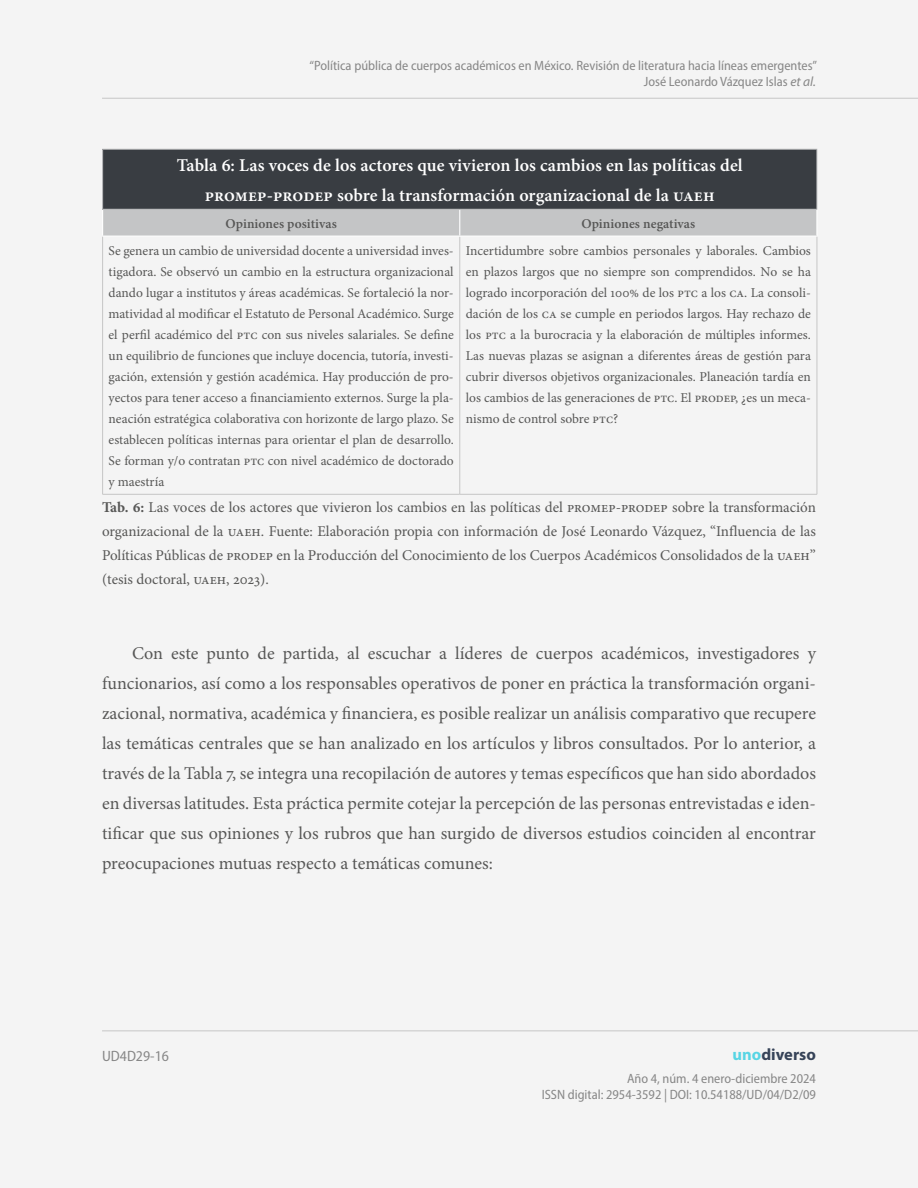
<style>
.page{position:relative;width:918px;height:1188px;background:#eee}
.page>*{position:absolute;margin:0;border:0;box-sizing:border-box;transform-origin:0 0}
.t1{font:18px/30px "Minion Pro";color:#575756;text-align:justify}
.TB-ENCABEZADO{font:600 18px/30px "Minion Pro";letter-spacing:.005em;color:#fff;text-align:center}
.t2{font:700 16.5px "Myriad Pro";color:#364358}
.PIE-TABLA{font:15px/24px "Minion Pro";color:#575756;text-align:justify}
.t3{font:semi-condensed 15px "Myriad Pro";color:#878787}
.T_CT_JUSTIFICADO_IZQ{font:13.5px/21px "Minion Pro";color:#575756;text-align:justify}
.t4{font:semi-condensed 13.5px/16.2px "Myriad Pro";color:#878787;text-align:right}
.T_SUBENCABEZADO{font:600 13.5px "Minion Pro";letter-spacing:.005em;color:#575756}
.s1{font-style:italic;font-stretch:normal}
.s2{font-weight:700}
.s3{color:#57d5e4}
</style>
<div class="page">
<hr style="left:102px;top:1031px;width:816px;height:1px;background:#c6c6c6">
<hr style="left:102px;top:98px;width:816px;height:1px;background:#c6c6c6">
<div style="left:103px;top:149px;width:714px;height:60px;background:#393d42"></div>
<hr style="left:460px;top:237px;width:1px;height:257px;background:#c6c6c6">
<div style="left:102px;top:210px;width:714px;height:26px;background:#c4c5c6"></div>
<hr style="left:816px;top:210px;width:2px;height:26px;background:#fff">
<hr style="left:102px;top:236px;width:358px;height:1px;background:#fff">
<hr style="left:460px;top:236px;width:358px;height:1px;background:#fff">
<hr style="left:102px;top:237px;width:1px;height:257px;background:#c6c6c6">
<hr style="left:817px;top:237px;width:1px;height:257px;background:#c6c6c6">
<hr style="left:102px;top:494px;width:358px;height:1px;background:#c6c6c6">
<hr style="left:460px;top:494px;width:357px;height:1px;background:#c6c6c6">
<hr style="left:102px;top:149px;width:358px;height:1px;background:#c4c5c6">
<hr style="left:102px;top:150px;width:1px;height:59px;background:#c4c5c6">
<hr style="left:460px;top:149px;width:357px;height:1px;background:#c4c5c6">
<hr style="left:817px;top:150px;width:1px;height:59px;background:#c4c5c6">
<hr style="left:102px;top:209px;width:358px;height:1px;background:#c4c5c6">
<hr style="left:460px;top:209px;width:357px;height:1px;background:#c4c5c6">
<p class="t4" style="left:310px;top:57px;width:509px">“Política pública de cuerpos académicos en México. Revisión de literatura hacia líneas emergentes”<br>José Leonardo Vázquez Islas <span class="s1">et al.</span></p>
<p class="TB-ENCABEZADO" style="left:177px;top:150px;width:567px">Tabla 6: Las voces de los actores que vivieron los cambios en las políticas del<br>PROMEP-PRODEP sobre la transformación organizacional de la UAEH</p>
<p class="T_SUBENCABEZADO" style="left:226px;top:214px;width:113px">Opiniones positivas</p>
<p class="T_SUBENCABEZADO" style="left:581px;top:214px;width:115px">Opiniones negativas</p>
<p class="T_CT_JUSTIFICADO_IZQ" style="left:109px;top:240px;width:347px">Se genera un cambio de universidad docente a universidad inves&shy;tigadora. Se observó un cambio en la estructura organizacional dando lugar a institutos y áreas académicas. Se fortaleció la nor&shy;matividad al modificar el Estatuto de Personal Académico. Surge el perfil académico del PTC con sus niveles salariales. Se define un equilibrio de funciones que incluye docencia, tutoría, investi&shy;gación, extensión y gestión académica. Hay producción de pro&shy;yectos para tener acceso a financiamiento externos. Surge la pla&shy;neación estratégica colaborativa con horizonte de largo plazo. Se establecen políticas internas para orientar el plan de desarrollo.<br>Se forman y/o contratan PTC con nivel académico de doctorado y maestría</p>
<p class="T_CT_JUSTIFICADO_IZQ" style="left:466px;top:240px;width:347px">Incertidumbre sobre cambios personales y laborales. Cambios en plazos largos que no siempre son comprendidos. No se ha logrado incorporación del 100% de los PTC a los CA. La consoli&shy;dación de los CA se cumple en periodos largos. Hay rechazo de los PTC a la burocracia y la elaboración de múltiples informes.<br>Las nuevas plazas se asignan a diferentes áreas de gestión para cubrir diversos objetivos organizacionales. Planeación tardía en los cambios de las generaciones de PTC. El PRODEP, ¿es un meca&shy;nismo de control sobre PTC?</p>
<p class="PIE-TABLA" style="left:102px;top:496px;width:715px"><span class="s2">Tab. 6:</span> Las voces de los actores que vivieron los cambios en las políticas del PROMEP-PRODEP sobre la transformación organizacional de la UAEH. Fuente: Elaboración propia con información de José Leonardo Vázquez, “Influencia de las Políticas Públicas de PRODEP en la Producción del Conocimiento de los Cuerpos Académicos Consolidados de la UAEH” (tesis doctoral, UAEH, 2023).</p>
<p class="t1" style="left:102px;top:638px;width:715px;text-indent:30px">Con este punto de partida, al escuchar a líderes de cuerpos académicos, investigadores y funcionarios, así como a los responsables operativos de poner en práctica la transformación organi&shy;zacional, normativa, académica y financiera, es posible realizar un análisis comparativo que recupere las temáticas centrales que se han analizado en los artículos y libros consultados. Por lo anterior, a través de la Tabla 7, se integra una recopilación de autores y temas específicos que han sido abordados en diversas latitudes. Esta práctica permite cotejar la percepción de las personas entrevistadas e iden&shy;tificar que sus opiniones y los rubros que han surgido de diversos estudios coinciden al encontrar preocupaciones mutuas respecto a temáticas comunes:</p>
<p class="t3" style="left:102px;top:1046px;width:68px">UD4D29-16</p>
<p class="t2" style="left:733px;top:1044px;width:85px"><span class="s3">uno</span>diverso</p>
<p class="t4" style="left:542px;top:1070px;width:276px">Año 4, núm. 4 enero-diciembre 2024<br>ISSN digital: 2954-3592 | DOI: 10.54188/UD/04/D2/09</p>
</div>
